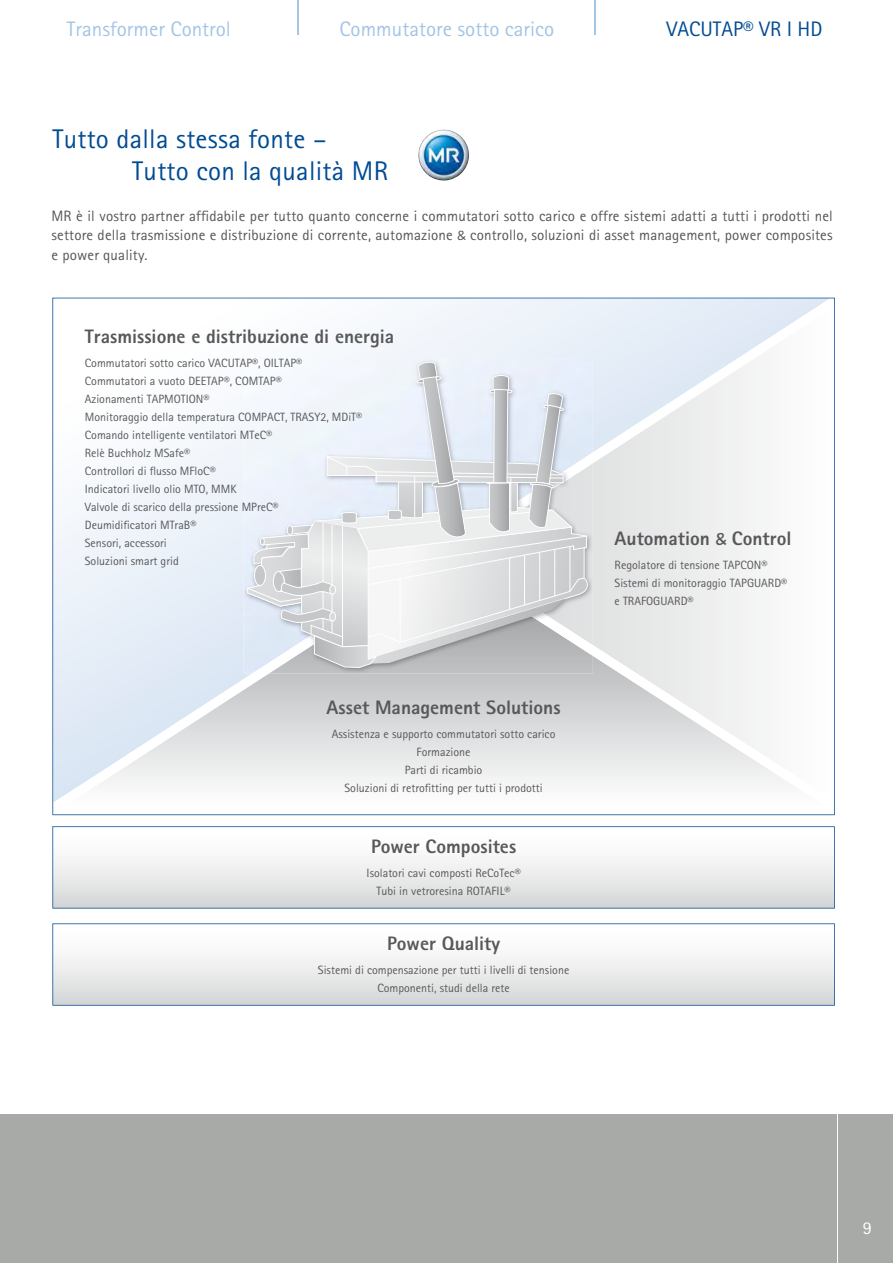
<style>
.page{position:relative;width:893px;height:1263px;background:#fff}
.page>*{position:absolute;margin:0;border:0;box-sizing:border-box;transform-origin:0 0}
.t1{font:27px/31.5px "Rotis Sans Serif";letter-spacing:.01em;color:#004b93}
.t2{font:21px "Rotis Sans Serif";color:#a4c5e5}
.t3{font:21px "Rotis Sans Serif";color:#004b93}
.t4{font:800 19.5px "Rotis Sans Serif";color:#58585a}
.t5{font:18px "Rotis Sans Serif";color:#fff}
.t6{font:15px/19.5px "Rotis Sans Serif";letter-spacing:.01em;color:#555658;text-align:justify}
.t7{font:12px/18px "Rotis Sans Serif";color:#58585a;text-align:center}
.s1{font-family:"Polo 11 K Leicht"}
.s2{font-family:"Polo 11 K Buch";font-weight:400}
</style>
<div class="page">
<hr style="left:297px;top:0;width:1px;height:34px;background:#a4c5e5">
<hr style="left:595px;top:0;width:1px;height:34px;background:#a4c5e5">
<div style="left:0;top:1114px;width:893px;height:149px;background:#a8aaa8"></div>
<hr style="left:837px;top:1111px;width:1px;height:152px;background:#fff">
<svg style="left:52px;top:923px;width:783px;height:83px"></svg>
<svg style="left:52px;top:298px;width:783px;height:517px"></svg>
<svg style="left:247px;top:361px;width:341px;height:340px"></svg>
<div style="left:330px;top:585px;width:6px;height:9px;background:#d9dadb;border-radius:50%"></div>
<div style="left:329px;top:585px;width:7px;height:9px;border:1px solid #fff;border-radius:50%"></div>
<svg style="left:52px;top:826px;width:783px;height:82px"></svg>
<img style="left:418px;top:130px;width:51px;height:50px">
<h2 class="t2" style="left:67px;top:16px;width:166px">Transformer Control</h2>
<h2 class="t2" style="left:339px;top:16px;width:216px">Commutatore sotto carico</h2>
<h2 class="t3" style="left:666px;top:16px;width:157px">VACUTAP® VR I HD</h2>
<h1 class="t1" style="left:132px;top:123px;width:257px;text-indent:-80px">Tutto dalla stessa fonte –<br>Tutto con la qualità MR</h1>
<p class="t6" style="left:52px;top:206px;width:783px">MR è il vostro partner affidabile per tutto quanto concerne i commutatori sotto carico e offre sistemi adatti a tutti i prodotti nel settore della trasmissione e distribuzione di corrente, automazione <span class="s1">&amp;</span> controllo, soluzioni di asset management, power composites e power quality.</p>
<h3 class="t4" style="left:85px;top:324px;width:311px">Trasmissione e distribuzione di energia</h3>
<p class="t7" style="left:85px;top:354px;width:279px;text-align:left">Commutatori sotto carico VACUTAP®, OILTAP® Commutatori a vuoto DEETAP®, COMTAP®<br>Azionamenti TAPMOTION®<br>Monitoraggio della temperatura COMPACT, TRASY2, MDiT® Comando intelligente ventilatori MTeC®<br>Relè Buchholz MSafe®<br>Controllori di flusso MFloC®<br>Indicatori livello olio MTO, MMK<br>Valvole di scarico della pressione MPreC®<br>Deumidificatori MTraB®<br>Sensori, accessori<br>Soluzioni smart grid</p>
<h3 class="t4" style="left:327px;top:695px;width:235px">Asset Management Solutions</h3>
<p class="t7" style="left:332px;top:725px;width:225px">Assistenza e supporto commutatori sotto carico<br>Formazione<br>Parti di ricambio<br>Soluzioni di retrofitting per tutti i prodotti</p>
<h3 class="t4" style="left:371px;top:833px;width:147px">Power Composites</h3>
<p class="t7" style="left:367px;top:863px;width:156px">Isolatori cavi composti ReCoTec®<br>Tubi in vetroresina ROTAFIL®</p>
<h3 class="t4" style="left:387px;top:931px;width:115px">Power Quality</h3>
<p class="t7" style="left:318px;top:961px;width:253px">Sistemi di compensazione per tutti i livelli di tensione<br>Componenti, studi della rete</p>
<h3 class="t4" style="left:615px;top:526px;width:178px">Automation <span class="s2">&amp;</span> Control</h3>
<p class="t7" style="left:615px;top:556px;width:174px;text-align:left">Regolatore di tensione TAPCON®<br>Sistemi di monitoraggio TAPGUARD® e TRAFOGUARD®</p>
<h3 class="t5" style="left:863px;top:1217px;width:10px">9</h3>
</div>
